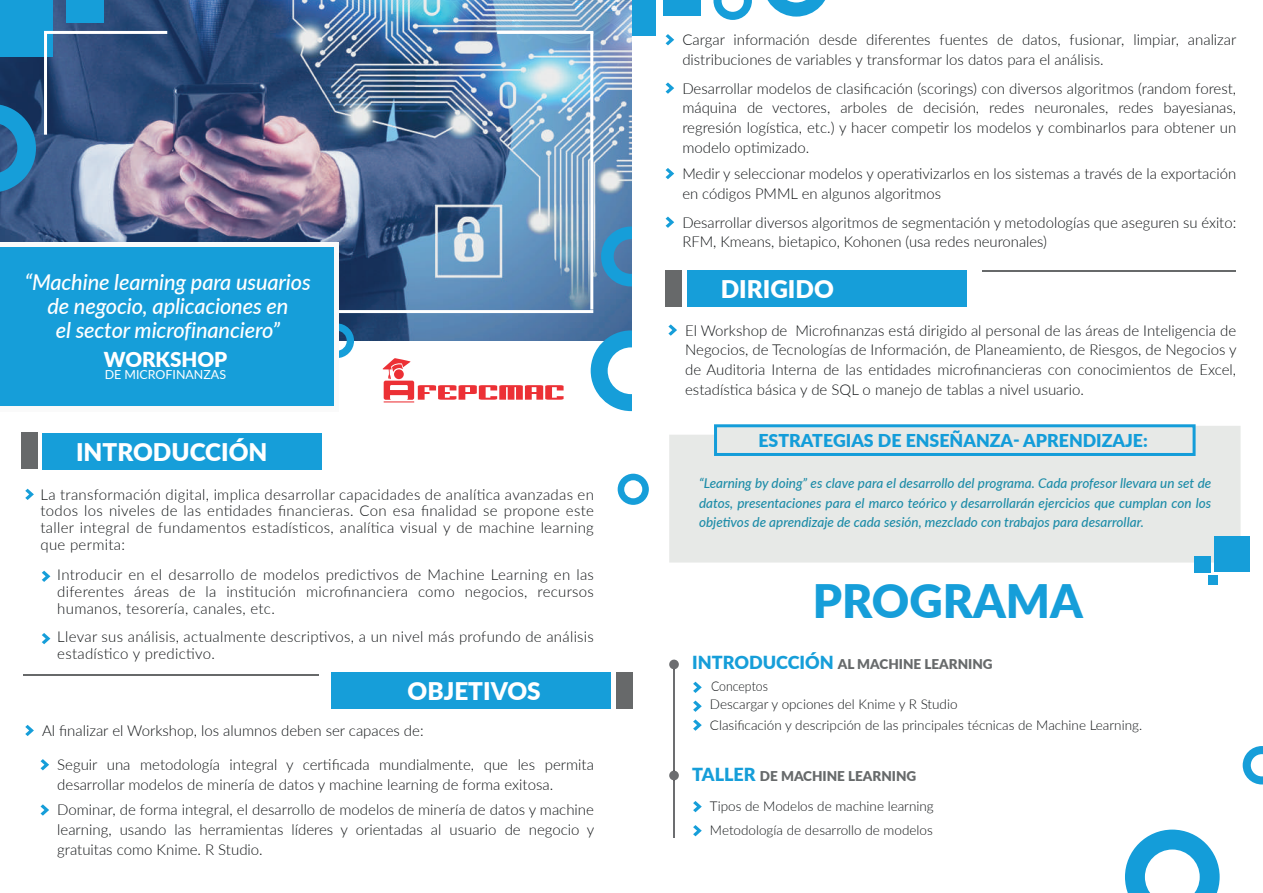
<style>
.page{position:relative;width:1263px;height:893px;background:#fff}
.page>*{position:absolute;margin:0;border:0;box-sizing:border-box;transform-origin:0 0}
.t1{font:900 46.2px "Lato";color:#169ed9}
.t2{font:900 24.3px "Lato";color:#fff}
.t3{font:italic 500 21.75px/23.7px "Lato";letter-spacing:-.005em;color:#fff;text-align:center}
.t4{font:900 20.55px "Lato";color:#fff}
.t5{font:900 17.7px "Lato";color:#149dd9}
.t6{font:300 15px/19.8px "Lato";color:#111416;text-align:justify}
.t7{font:300 15px/16.8px "Lato";letter-spacing:.02em;color:#111416}
.t8{font:italic 500 13.5px/19.5px "Lato";color:#1d8ca8;text-align:justify}
.t9{font:300 13.5px/20.9px "Lato";color:#111416}
.t10{font:900 13.5px/21.6px "Lato";color:#676a6b}
.t11{font:12.45px "Lato";color:#fff}
.s1{font-size:18px;color:#169ed9}
.s2{font-weight:300;color:#111416}
</style>
<div class="page">
<div style="left:589px;top:0;width:67px;height:35px;background:#169ed9"></div>
<div style="left:663px;top:0;width:38px;height:15px;background:#169ed9"></div>
<svg style="left:25px;top:725px;width:9px;height:11px"></svg>
<svg style="left:668px;top:324px;width:9px;height:12px"></svg>
<svg style="left:41px;top:759px;width:8px;height:11px"></svg>
<svg style="left:41px;top:804px;width:8px;height:12px"></svg>
<svg style="left:666px;top:34px;width:8px;height:11px"></svg>
<svg style="left:666px;top:217px;width:8px;height:11px"></svg>
<svg style="left:666px;top:168px;width:8px;height:11px"></svg>
<svg style="left:666px;top:82px;width:8px;height:12px"></svg>
<div style="left:616px;top:672px;width:16px;height:37px;background:#67696a"></div>
<div style="left:331px;top:673px;width:280px;height:36px;background:#169ed9"></div>
<div style="left:21px;top:433px;width:16px;height:36px;background:#67696a"></div>
<div style="left:42px;top:433px;width:280px;height:37px;background:#169ed9"></div>
<hr style="left:23px;top:674px;width:296px;height:1px;background:#67696a">
<div style="left:666px;top:270px;width:16px;height:36px;background:#67696a"></div>
<div style="left:687px;top:270px;width:279px;height:37px;background:#169ed9"></div>
<hr style="left:982px;top:271px;width:254px;height:1px;background:#67696a">
<svg style="left:25px;top:489px;width:9px;height:11px"></svg>
<svg style="left:42px;top:571px;width:8px;height:11px"></svg>
<svg style="left:42px;top:633px;width:8px;height:11px"></svg>
<svg style="left:382px;top:358px;width:182px;height:44px"></svg>
<img style="left:0;top:0;width:632px;height:341px">
<svg style="left:0;top:104px;width:36px;height:88px;background:#2078ac"></svg>
<svg style="left:601px;top:227px;width:31px;height:59px;background:#318bc1"></svg>
<div style="left:0;top:0;width:53px;height:57px;background:#169ed9"></div>
<div style="left:66px;top:0;width:38px;height:23px;background:#169ed9"></div>
<hr style="left:44px;top:32px;width:3px;height:103px;background:#fff">
<hr style="left:590px;top:32px;width:3px;height:278px;background:#fff">
<hr style="left:89px;top:310px;width:504px;height:3px;background:#fff">
<img style="left:326px;top:0;width:306px;height:55px">
<svg style="left:338px;top:323px;width:16px;height:35px"></svg>
<img style="left:0;top:243px;width:338px;height:163px">
<div style="left:0;top:248px;width:333px;height:158px;background:#169ed9"></div>
<svg style="left:591px;top:330px;width:41px;height:81px"></svg>
<svg style="left:767px;top:0;width:58px;height:17px"></svg>
<svg style="left:1125px;top:830px;width:94px;height:63px"></svg>
<svg style="left:713px;top:0;width:39px;height:20px"></svg>
<svg style="left:1243px;top:746px;width:20px;height:38px"></svg>
<svg style="left:618px;top:474px;width:31px;height:31px"></svg>
<hr style="left:44px;top:31px;width:123px;height:3px;background:#fff">
<div style="left:669px;top:771px;width:10px;height:9px;background:#6c6d70;border-radius:50%"></div>
<div style="left:669px;top:660px;width:10px;height:9px;background:#6c6d70;border-radius:50%"></div>
<hr style="left:673px;top:669px;width:2px;height:102px;background:#6c6d70">
<hr style="left:673px;top:780px;width:2px;height:58px;background:#6c6d70">
<svg style="left:693px;top:682px;width:9px;height:11px"></svg>
<svg style="left:693px;top:701px;width:9px;height:11px"></svg>
<svg style="left:693px;top:719px;width:9px;height:12px"></svg>
<div style="left:669px;top:426px;width:571px;height:137px;background:#e7e9e7"></div>
<div style="left:714px;top:424px;width:481px;height:32px;border:3px solid #149dd9"></div>
<div style="left:1214px;top:537px;width:36px;height:35px;background:#169ed9"></div>
<div style="left:1194px;top:556px;width:16px;height:16px;background:#169ed9"></div>
<div style="left:1208px;top:575px;width:9px;height:10px;background:#169ed9"></div>
<svg style="left:693px;top:801px;width:9px;height:11px"></svg>
<svg style="left:693px;top:825px;width:9px;height:11px"></svg>
<h3 class="t3" style="left:25px;top:270px;width:287px">“Machine learning para usuarios de negocio, aplicaciones en<br>el sector microfinanciero”</h3>
<h3 class="t4" style="left:104px;top:344px;width:125px">WORKSHOP</h3>
<p class="t11" style="left:105px;top:366px;width:123px">DE MICROFINANZAS</p>
<h2 class="t2" style="left:76px;top:433px;width:193px">INTRODUCCIÓN</h2>
<p class="t6" style="left:41px;top:485px;width:555px;line-height:16.8px">La transformación digital, implica desarrollar capacidades de analítica avanzadas en todos los niveles de las entidades financieras. Con esa finalidad se propone este taller integral de fundamentos estadísticos, analítica visual y de machine learning que permita:</p>
<p class="t6" style="left:57px;top:566px;width:538px;line-height:16.8px">Introducir en el desarrollo de modelos predictivos de Machine Learning en las diferentes áreas de la institución microfinanciera como negocios, recursos humanos, tesorería, canales, etc.</p>
<p class="t7" style="left:57px;top:628px;width:538px">Llevar sus análisis, actualmente descriptivos, a un nivel más profundo de análisis estadístico y predictivo.</p>
<h2 class="t2" style="left:408px;top:673px;width:135px">OBJETIVOS</h2>
<p class="t6" style="left:42px;top:720px;width:383px">Al finalizar el Workshop, los alumnos deben ser capaces de:</p>
<p class="t6" style="left:57px;top:754px;width:538px">Seguir una metodología integral y certificada mundialmente, que les permita desarrollar modelos de minería de datos y machine learning de forma exitosa.</p>
<p class="t6" style="left:57px;top:800px;width:539px">Dominar, de forma integral, el desarrollo de modelos de minería de datos y machine learning, usando las herramientas líderes y orientadas al usuario de negocio y gratuitas como Knime. R Studio.</p>
<p class="t6" style="left:682px;top:29px;width:556px">Cargar información desde diferentes fuentes de datos, fusionar, limpiar, analizar distribuciones de variables y transformar los datos para el análisis.</p>
<p class="t6" style="left:682px;top:78px;width:555px">Desarrollar modelos de clasificación (scorings) con diversos algoritmos (random forest, máquina de vectores, arboles de decisión, redes neuronales, redes bayesianas, regresión logística, etc.) y hacer competir los modelos y combinarlos para obtener un modelo optimizado.</p>
<p class="t6" style="left:682px;top:163px;width:555px">Medir y seleccionar modelos y operativizarlos en los sistemas a través de la exportación en códigos PMML en algunos algoritmos</p>
<p class="t6" style="left:682px;top:212px;width:555px">Desarrollar diversos algoritmos de segmentación y metodologías que aseguren su éxito:<br>RFM, Kmeans, bietapico, Kohonen (usa redes neuronales)</p>
<h2 class="t2" style="left:721px;top:270px;width:115px">DIRIGIDO</h2>
<p class="t6" style="left:685px;top:320px;width:553px">El Workshop de Microfinanzas está dirigido al personal de las áreas de Inteligencia de Negocios, de Tecnologías de Información, de Planeamiento, de Riesgos, de Negocios y de Auditoria Interna de las entidades microfinancieras con conocimientos de Excel, estadística básica y de SQL o manejo de tablas a nivel usuario.</p>
<p class="t5" style="left:758px;top:427px;width:391px">ESTRATEGIAS DE ENSEÑANZA- APRENDIZAJE:</p>
<p class="t8" style="left:699px;top:473px;width:514px">“Learning by doing” es clave para el desarrollo del programa. Cada profesor llevara un set de datos, presentaciones para el marco teórico y desarrollarán ejercicios que cumplan con los objetivos de aprendizaje de cada sesión, mezclado con trabajos para desarrollar.</p>
<h1 class="t1" style="left:813px;top:566px;width:272px">PROGRAMA</h1>
<p class="t10" style="left:711px;top:653px;width:283px;text-indent:-19px"><span class="s1">INTRODUCCIÓN</span> AL MACHINE LEARNING<br><span class="s2">Conceptos</span></p>
<p class="t9" style="left:710px;top:693px;width:434px">Descargar y opciones del Knime y R Studio<br>Clasificación y descripción de las principales técnicas de Machine Learning.</p>
<p class="t10" style="left:692px;top:764px;width:226px"><span class="s1">TALLER</span> DE MACHINE LEARNING</p>
<p class="t9" style="left:710px;top:794px;width:225px;line-height:24px">Tipos de Modelos de machine learning<br>Metodología de desarrollo de modelos</p>
</div>
